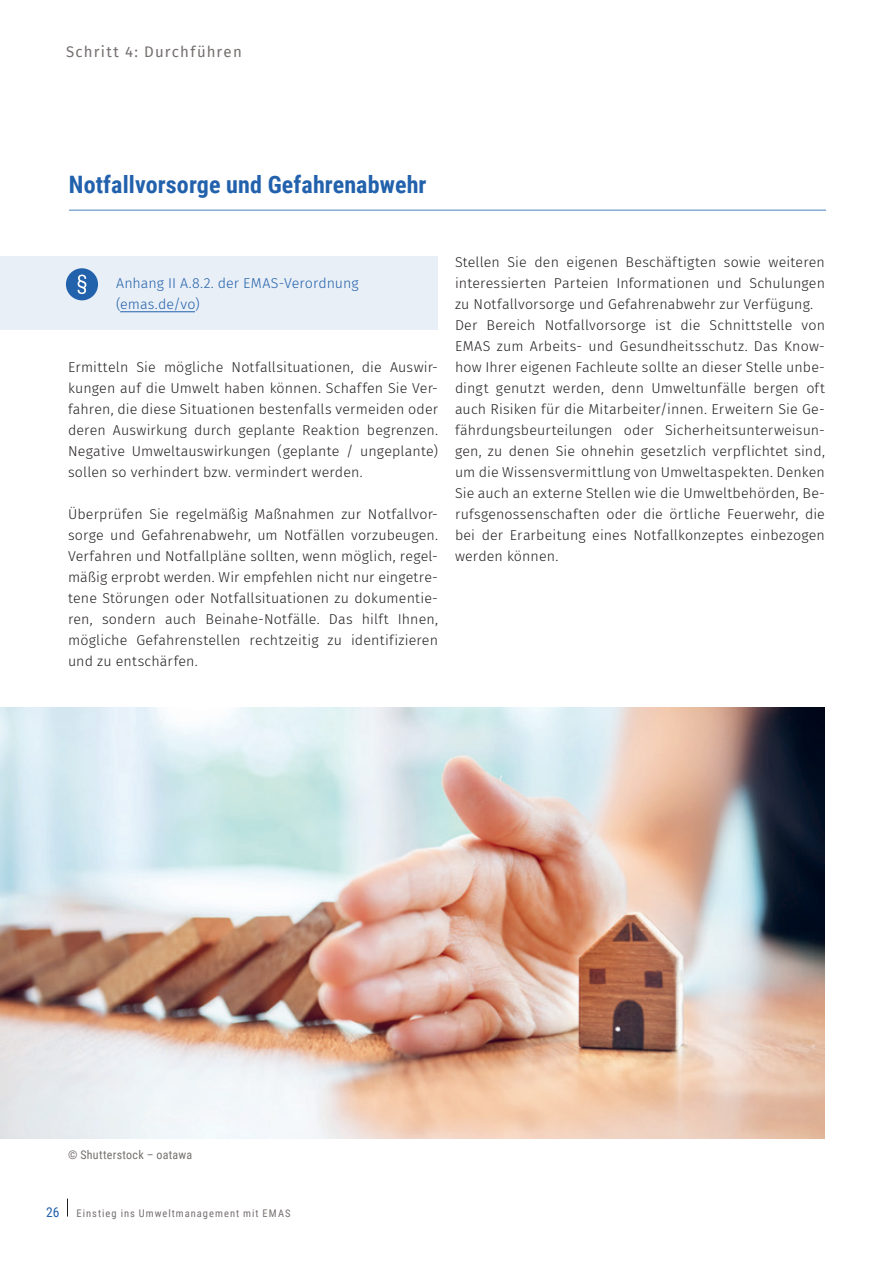
<style>
.page{position:relative;width:893px;height:1263px;background:#fff}
.page>*{position:absolute;margin:0;border:0;box-sizing:border-box;transform-origin:0 0}
.Head2{font:700 24px "Roboto Condensed";letter-spacing:.005em;color:#2261ac}
.Absatz_-_Kapitel_kle{font:15px "Fira Sans";letter-spacing:.08em;color:#75706f}
.Absatz_Standard{font:300 14.25px/21px "Fira Sans";letter-spacing:.01em;color:#231f20;text-align:justify}
.Absatz_Standard_link{font:300 14.25px/21px "Fira Sans";letter-spacing:.005em;color:#2261ac}
.t1{font:13.5px "Roboto Condensed";color:#2261ac}
.Bildunterschrift{font:12px "Roboto Condensed";letter-spacing:.025em;color:#75706f}
.t2{font:10.5px "Roboto Condensed";letter-spacing:.1em;color:#75706f}
</style>
<div class="page">
<hr style="left:69px;top:210px;width:757px;height:1px;background:#4885bd">
<svg style="left:67px;top:1198px;width:1px;height:18px"></svg>
<div style="left:0;top:256px;width:438px;height:74px;background:#e9eff6"></div>
<hr style="left:120px;top:311px;width:75px;height:1px;background:#2261ac">
<div style="left:66px;top:268px;width:32px;height:32px;background:#2261ac;border-radius:50%"></div>
<svg style="left:78px;top:275px;width:8px;height:19px"></svg>
<img style="left:0;top:707px;width:825px;height:431px">
<p class="Absatz_-_Kapitel_kle" style="left:66px;top:40px;width:177px">Schritt 4: Durchführen</p>
<p class="Head2" style="left:69px;top:168px;width:359px">Notfallvorsorge und Gefahrenabwehr</p>
<p class="Absatz_Standard_link" style="left:116px;top:272px;width:244px">Anhang II A.8.2. der EMAS-Verordnung (emas.de/vo)</p>
<p class="Absatz_Standard" style="left:68px;top:356px;width:372px">Ermitteln Sie mögliche Notfallsituationen, die Auswir&shy;kungen auf die Umwelt haben können. Schaffen Sie Ver&shy;fahren, die diese Situationen bestenfalls vermeiden oder deren Auswirkung durch geplante Reaktion begrenzen.<br>Negative Umweltauswirkungen (geplante / ungeplante) sollen so verhindert bzw. vermindert werden.</p>
<p class="Absatz_Standard" style="left:68px;top:503px;width:371px">Überprüfen Sie regelmäßig Maßnahmen zur Notfallvor&shy;sorge und Gefahrenabwehr, um Notfällen vorzubeugen.<br>Verfahren und Notfallpläne sollten, wenn möglich, regel&shy;mäßig erprobt werden. Wir empfehlen nicht nur eingetre&shy;tene Störungen oder Notfallsituationen zu dokumentie&shy;ren, sondern auch Beinahe-Notfälle. Das hilft Ihnen, mögliche Gefahrenstellen rechtzeitig zu identifizieren und zu entschärfen.</p>
<p class="Absatz_Standard" style="left:455px;top:251px;width:371px">Stellen Sie den eigenen Beschäftigten sowie weiteren interessierten Parteien Informationen und Schulungen zu Notfallvorsorge und Gefahrenabwehr zur Verfügung.</p>
<p class="Absatz_Standard" style="left:455px;top:314px;width:371px">Der Bereich Notfallvorsorge ist die Schnittstelle von EMAS zum Arbeits- und Gesundheitsschutz. Das Know&shy;how Ihrer eigenen Fachleute sollte an dieser Stelle unbe&shy;dingt genutzt werden, denn Umweltunfälle bergen oft auch Risiken für die Mitarbeiter/innen. Erweitern Sie Ge&shy;fährdungsbeurteilungen oder Sicherheitsunterweisun&shy;gen, zu denen Sie ohnehin gesetzlich verpflichtet sind, um die Wissensvermittlung von Umweltaspekten. Denken Sie auch an externe Stellen wie die Umweltbehörden, Be&shy;rufsgenossenschaften oder die örtliche Feuerwehr, die bei der Erarbeitung eines Notfallkonzeptes einbezogen werden können.</p>
<p class="Bildunterschrift" style="left:68px;top:1147px;width:126px">© Shutterstock – oatawa</p>
<p class="t1" style="left:46px;top:1202px;width:15px">26</p>
<p class="t2" style="left:76px;top:1205px;width:216px">Einstieg ins Umweltmanagement mit EMAS</p>
</div>
